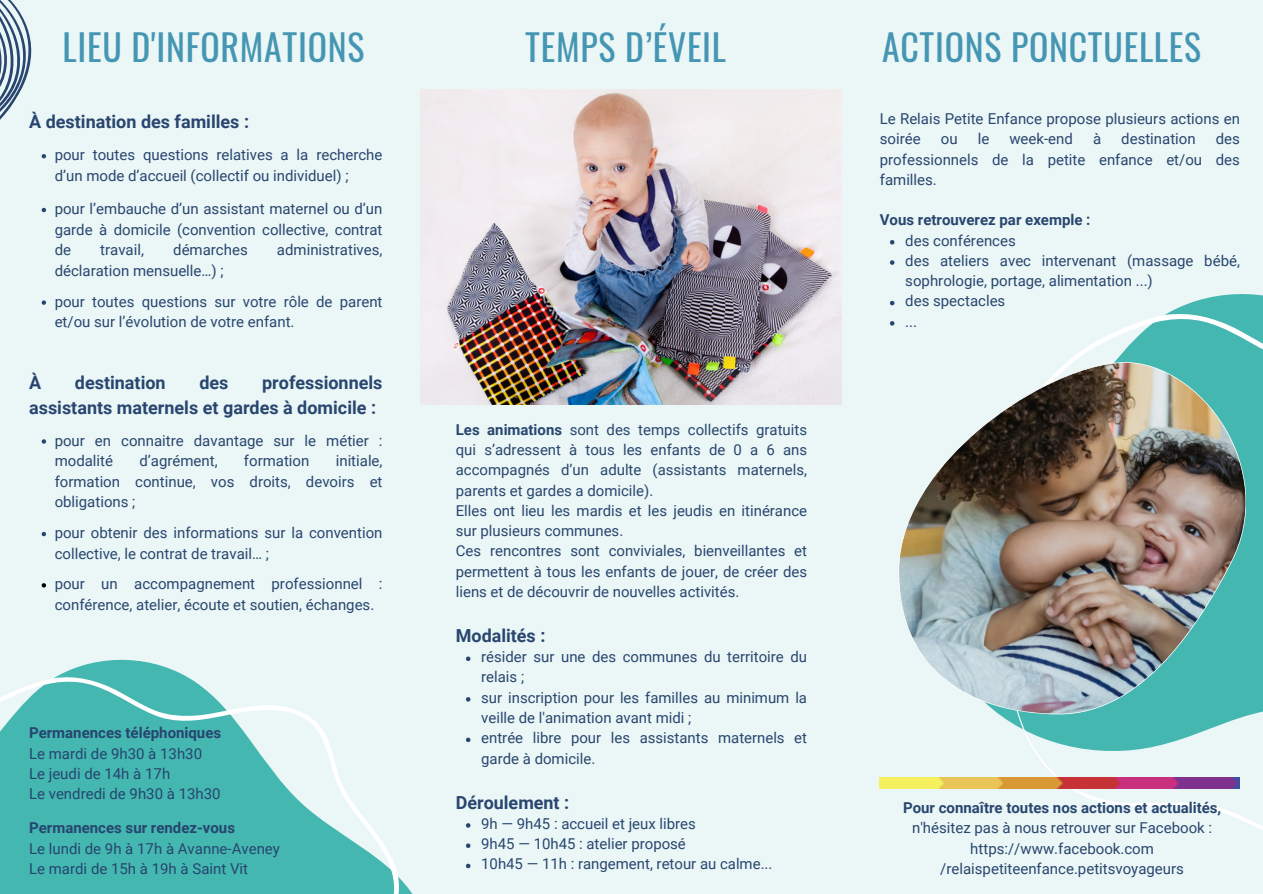
<style>
.page{position:relative;width:1263px;height:894px;background:#fff}
.page>*{position:absolute;margin:0;border:0;box-sizing:border-box;transform-origin:0 0}
.t1{font:35.85px "Oswald";letter-spacing:.02em;color:#4596b3}
.t2{font:700 18px/25px "Roboto";color:#28466f}
.t3{font:15px/20.2px "Roboto";color:#28466f}
.t4{font:15px "Roboto";color:#27456e}
.t5{font:700 15px "Roboto";color:#27456e}
.t6{font:700 15px "Roboto";color:#28466f}
.s1{font-weight:700}
</style>
<div class="page">
<div style="left:0;top:0;width:1263px;height:893px;background:#ebf6f6"></div>
<svg style="left:0;top:584px;width:471px;height:309px"></svg>
<img style="left:421px;top:89px;width:421px;height:315px">
<svg style="left:879px;top:241px;width:384px;height:589px"></svg>
<img style="left:898px;top:362px;width:348px;height:352px">
<svg style="left:42px;top:208px;width:4px;height:4px"></svg>
<svg style="left:42px;top:300px;width:4px;height:5px"></svg>
<svg style="left:42px;top:439px;width:4px;height:4px"></svg>
<svg style="left:42px;top:531px;width:4px;height:5px"></svg>
<svg style="left:42px;top:583px;width:4px;height:4px"></svg>
<svg style="left:466px;top:656px;width:4px;height:5px"></svg>
<svg style="left:466px;top:697px;width:4px;height:4px"></svg>
<svg style="left:466px;top:737px;width:4px;height:5px"></svg>
<svg style="left:466px;top:823px;width:4px;height:4px"></svg>
<svg style="left:466px;top:843px;width:4px;height:4px"></svg>
<svg style="left:466px;top:863px;width:4px;height:5px"></svg>
<svg style="left:890px;top:240px;width:4px;height:4px"></svg>
<svg style="left:890px;top:260px;width:4px;height:5px"></svg>
<svg style="left:890px;top:301px;width:4px;height:4px"></svg>
<svg style="left:890px;top:321px;width:4px;height:4px"></svg>
<img style="left:880px;top:777px;width:360px;height:11px">
<svg style="left:0;top:0;width:573px;height:180px"></svg>
<h1 class="t1" style="left:63px;top:19px;width:303px">LIEU D'INFORMATIONS</h1>
<h1 class="t1" style="left:525px;top:19px;width:202px">TEMPS D’ÉVEIL</h1>
<p class="t1" style="left:882px;top:19px;width:321px">ACTIONS PONCTUELLES</p>
<p class="t2" style="left:29px;top:110px;width:221px">À destination des familles :</p>
<p class="t3" style="left:55px;top:145px;width:329px;line-height:20.7px">pour toutes questions relatives a la recherche d’un mode d’accueil (collectif ou individuel) ;</p>
<p class="t3" style="left:55px;top:198px;width:329px;line-height:20.7px;text-align:justify">pour l’embauche d’un assistant maternel ou d’un garde à domicile (convention collective, contrat de</p>
<p class="t3" style="left:100px;top:240px;width:45px">travail,</p>
<p class="t3" style="left:173px;top:240px;width:76px">démarches</p>
<p class="t3" style="left:277px;top:240px;width:107px">administratives,</p>
<p class="t3" style="left:55px;top:261px;width:170px">déclaration mensuelle…) ;</p>
<p class="t3" style="left:55px;top:291px;width:329px;line-height:20.7px">pour toutes questions sur votre rôle de parent et/ou sur l’évolution de votre enfant.</p>
<h2 class="t2" style="left:29px;top:370px;width:14px">À</h2>
<h2 class="t2" style="left:75px;top:370px;width:92px">destination</h2>
<h2 class="t2" style="left:199px;top:370px;width:31px">des</h2>
<h2 class="t2" style="left:29px;top:370px;width:355px;text-indent:233px">professionnels assistants maternels et gardes à domicile :</h2>
<p class="t3" style="left:55px;top:430px;width:329px;line-height:20.7px">pour en connaitre davantage sur le métier : modalité</p>
<p class="t3" style="left:139px;top:451px;width:80px">d’agrément,</p>
<p class="t3" style="left:244px;top:451px;width:67px">formation</p>
<p class="t3" style="left:55px;top:450px;width:329px;line-height:20.7px;text-align:justify;text-indent:281px">initiale, formation continue, vos droits, devoirs et obligations ;</p>
<p class="t3" style="left:55px;top:522px;width:329px;line-height:20.7px">pour obtenir des informations sur la convention collective, le contrat de travail… ;</p>
<p class="t3" style="left:55px;top:573px;width:329px;line-height:20.7px">pour un accompagnement professionnel : conférence, atelier, écoute et soutien, échanges.</p>
<h2 class="t5" style="left:29px;top:724px;width:194px">Permanences téléphoniques</h2>
<p class="t4" style="left:29px;top:744px;width:175px">Le mardi de 9h30 à 13h30</p>
<p class="t4" style="left:29px;top:764px;width:143px">Le jeudi de 14h à 17h</p>
<p class="t4" style="left:29px;top:784px;width:193px">Le vendredi de 9h30 à 13h30</p>
<h2 class="t5" style="left:29px;top:819px;width:207px">Permanences sur rendez-vous</h2>
<p class="t4" style="left:29px;top:839px;width:252px">Le lundi de 9h à 17h à Avanne-Aveney</p>
<p class="t4" style="left:29px;top:859px;width:221px">Le mardi de 15h à 19h à Saint Vit</p>
<h2 class="t3" style="left:456px;top:419px;width:353px;text-align:justify"><span class="s1">Les animations</span> sont des temps collectifs gratuits qui s’adressent à tous les enfants de 0 a 6 ans accompagnés d’un adulte (assistants maternels, parents et gardes a domicile).</h2>
<p class="t3" style="left:456px;top:500px;width:353px">Elles ont lieu les mardis et les jeudis en itinérance sur plusieurs communes.</p>
<p class="t3" style="left:456px;top:541px;width:353px;text-align:justify">Ces rencontres sont conviviales, bienveillantes et permettent à tous les enfants de jouer, de créer des liens et de découvrir de nouvelles activités.</p>
<p class="t2" style="left:456px;top:623px;width:91px">Modalités :</p>
<p class="t3" style="left:481px;top:646px;width:327px">résider sur une des communes du territoire du relais ;</p>
<p class="t3" style="left:481px;top:687px;width:327px">sur inscription pour les familles au minimum la veille de l'animation avant midi ;</p>
<p class="t3" style="left:481px;top:727px;width:327px">entrée libre pour les assistants maternels et garde à domicile.</p>
<p class="t2" style="left:456px;top:789px;width:115px">Déroulement :</p>
<p class="t3" style="left:481px;top:813px;width:216px">9h — 9h45 : accueil et jeux libres</p>
<p class="t3" style="left:481px;top:833px;width:206px">9h45 — 10h45 : atelier proposé</p>
<p class="t3" style="left:481px;top:853px;width:293px">10h45 — 11h : rangement, retour au calme...</p>
<p class="t3" style="left:880px;top:109px;width:362px">Le Relais Petite Enfance propose plusieurs actions en soirée</p>
<p class="t3" style="left:880px;top:129px;width:362px;text-align:justify;text-indent:336px">des professionnels de la petite enfance et/ou des familles.</p>
<h1 class="t6" style="left:880px;top:211px;width:212px">Vous retrouverez par exemple :</h1>
<p class="t3" style="left:905px;top:230px;width:112px">des conférences</p>
<h3 class="t3" style="left:905px;top:250px;width:336px">des ateliers avec intervenant (massage bébé, sophrologie, portage, alimentation ...)</h3>
<p class="t3" style="left:905px;top:291px;width:102px">des spectacles</p>
<p class="t3" style="left:905px;top:311px;width:13px">...</p>
<p class="t3" style="left:941px;top:129px;width:18px">ou</p>
<p class="t3" style="left:978px;top:129px;width:13px">le</p>
<p class="t3" style="left:1009px;top:129px;width:65px">week-end</p>
<p class="t3" style="left:1093px;top:129px;width:10px">à</p>
<p class="t3" style="left:1121px;top:129px;width:76px">destination</p>
<p class="t3" style="left:903px;top:797px;width:320px;text-align:center"><span class="s1">Pour connaître toutes nos actions et actualités, </span>n'hésitez pas à nous retrouver sur Facebook : https://www.facebook.com</p>
<p class="t3" style="left:940px;top:858px;width:245px">/relaispetiteenfance.petitsvoyageurs</p>
</div>
